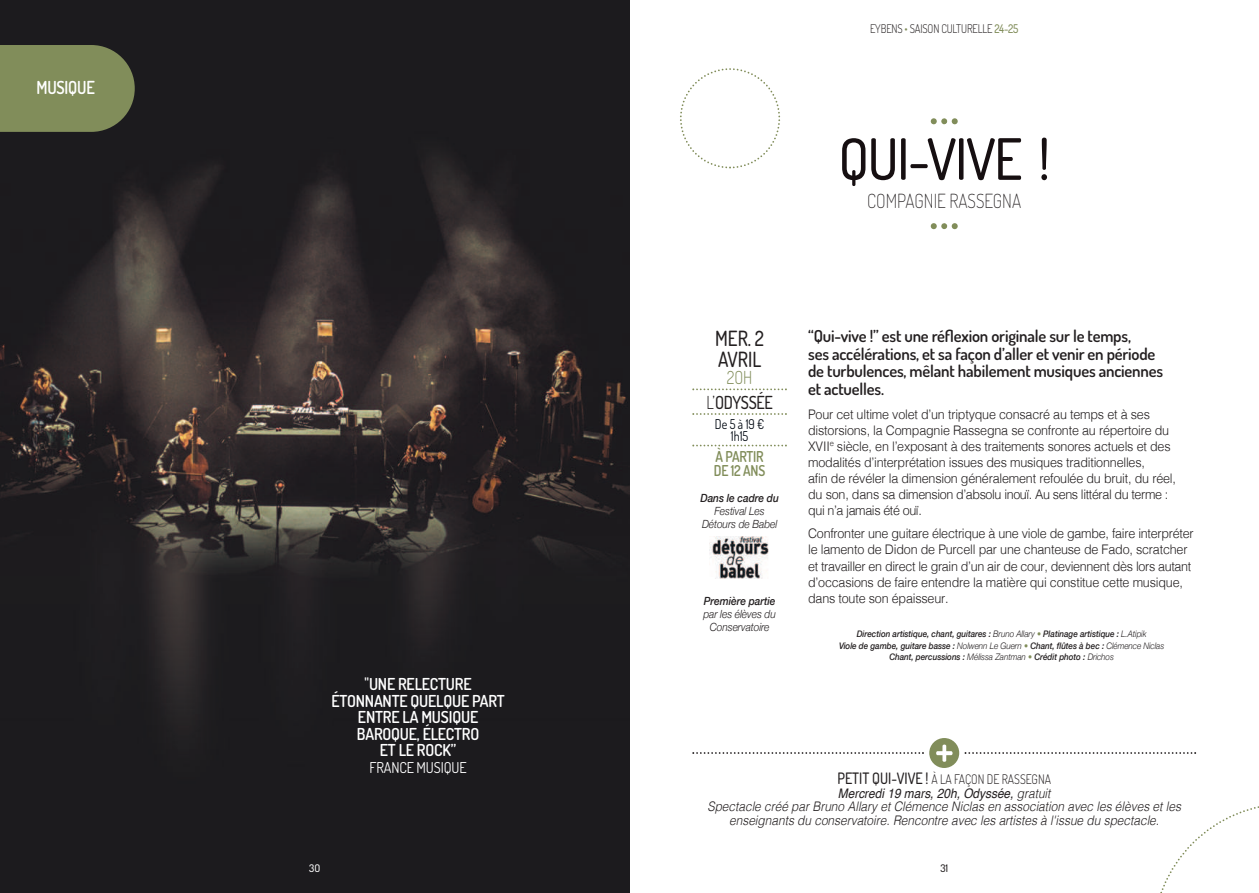
<style>
.page{position:relative;width:1259px;height:893px;background:#fff}
.page>*{position:absolute;margin:0;border:0;box-sizing:border-box;transform-origin:0 0}
.t1{font:500 57px "Dosis";letter-spacing:-.025em;color:#160f11;scale:.95 1}
.t2{font:500 21px/20.4px "Dosis";color:#231f20;scale:.9 1}
.t3{font:200 19.5px "Dosis";color:#231f20;scale:.9 1}
.t4{font:500 18px/24.6px "Dosis";letter-spacing:-.02em;color:#231f20;text-align:center;scale:.9 1}
.t5{font:600 18px "Dosis";letter-spacing:-.015em;color:#fff;scale:.9 1}
.t6{font:600 16.5px/17.7px "Dosis";letter-spacing:-.01em;color:#231f20}
.t7{font:600 16.5px/16.5px "Dosis";letter-spacing:-.01em;color:#fff;text-align:center;scale:.95 1}
.t8{font:600 15px/14.4px "Dosis";letter-spacing:-.015em;color:#818d5a;scale:.9 1}
.t9{font:15px "Dosis";letter-spacing:-.01em;color:#fff;scale:.95 1}
.t10{font:13.5px/12.6px "Dosis";color:#010811;text-align:center;scale:.9 1}
.t11{font:300 13.2px/16px "Helvetica";letter-spacing:-.015em;color:#231f20;scale:.95 1}
.t12{font:italic 300 13.2px/13.5px "Helvetica";color:#231f20;text-align:center;scale:.9 1}
.t13{font:300 13.2px "Dosis";color:#231f20;scale:.9 1}
.t14{font:300 12px "Dosis";letter-spacing:-.015em;color:#231f20;scale:.9 1}
.t15{font:italic 300 11.25px/12.9px "Helvetica Neue";letter-spacing:-.005em;color:#231f20;text-align:center;scale:.9 1}
.t16{font:italic 500 11.25px "Helvetica Neue";letter-spacing:-.005em;color:#231f20;scale:.9 1}
.t17{font:500 10.5px "Dosis";color:#fff}
.t18{font:500 10.5px "Dosis";color:#231f20}
.t19{font:italic 500 9px/11.2px "Helvetica Neue";letter-spacing:-.005em;color:#231f20;text-align:center;scale:.9 1}
.s1{color:#818d5a}
.s2{font-weight:500;color:#818d5a}
.s3{font-weight:300;color:#818d5a}
.s4{font-weight:300}
.s5{font-weight:500;font-size:15.75px}
.s6{font-weight:400}
</style>
<div class="page">
<img style="left:0;top:0;width:629px;height:893px">
<svg style="left:0;top:45px;width:135px;height:87px;background:#798455"></svg>
<svg style="left:692px;top:388px;width:95px;height:2px"></svg>
<svg style="left:692px;top:413px;width:95px;height:2px"></svg>
<svg style="left:692px;top:445px;width:95px;height:1px"></svg>
<svg style="left:930px;top:118px;width:27px;height:6px"></svg>
<svg style="left:930px;top:223px;width:27px;height:6px"></svg>
<svg style="left:1160px;top:806px;width:99px;height:87px"></svg>
<svg style="left:680px;top:68px;width:101px;height:101px"></svg>
<svg style="left:692px;top:752px;width:232px;height:2px"></svg>
<svg style="left:964px;top:752px;width:232px;height:2px"></svg>
<div style="left:929px;top:738px;width:30px;height:30px;background:#818d5a;border-radius:50%"></div>
<svg style="left:936px;top:744px;width:16px;height:18px"></svg>
<img style="left:710px;top:536px;width:59px;height:42px">
<h3 class="t5" style="left:36px;top:75px;width:66px">MUSIQUE</h3>
<p class="t14" style="left:870px;top:21px;width:166px">EYBENS <span class="s1">•</span> SAISON CULTURELLE <span class="s2">24-25</span></p>
<p class="t7" style="left:331px;top:675px;width:184px">"UNE RELECTURE<br>ÉTONNANTE QUELQUE PART<br>ENTRE LA MUSIQUE<br>BAROQUE, ÉLECTRO<br>ET LE ROCK”</p>
<p class="t9" style="left:369px;top:757px;width:104px">FRANCE MUSIQUE</p>
<h1 class="t1" style="left:838px;top:121px;width:224px">QUI-VIVE !</h1>
<h3 class="t3" style="left:867px;top:188px;width:173px">COMPAGNIE RASSEGNA</h3>
<h2 class="t2" style="left:715px;top:328px;width:56px">MER. 2<br>AVRIL</h2>
<h3 class="t4" style="left:706px;top:365px;width:75px"><span class="s3">2OH<br></span><span class="s4">L’</span>ODYSSÉE</h3>
<p class="t10" style="left:715px;top:417px;width:56px">De 5 à 19 €<br>1h15</p>
<p class="t8" style="left:714px;top:449px;width:59px">À PARTIR<br>DE 12 ANS</p>
<p class="t16" style="left:700px;top:491px;width:89px">Dans le cadre du</p>
<p class="t15" style="left:702px;top:504px;width:85px">Festival Les<br>Détours de Babel</p>
<p class="t16" style="left:704px;top:594px;width:81px">Première partie</p>
<p class="t15" style="left:703px;top:608px;width:82px">par les élèves du<br>Conservatoire</p>
<p class="t6" style="left:808px;top:327px;width:356px">“Qui-vive !” est une réflexion originale sur le temps,<br>ses accélérations, et sa façon d’aller et venir en période de turbulences, mêlant habilement musiques anciennes et actuelles.</p>
<p class="t11" style="left:808px;top:407px;width:389px">Pour cet ultime volet d’un triptyque consacré au temps et à ses distorsions, la Compagnie Rassegna se confronte au répertoire du XVII<sup>e</sup> siècle, en l’exposant à des traitements sonores actuels et des modalités d’interprétation issues des musiques traditionnelles,<br>afin de révéler la dimension généralement refoulée du bruit, du réel, du son, dans sa dimension d’absolu inouï. Au sens littéral du terme : qui n’a jamais été ouï.</p>
<p class="t11" style="left:808px;top:527px;width:407px">Confronter une guitare électrique à une viole de gambe, faire interpréter le lamento de Didon de Purcell par une chanteuse de Fado, scratcher et travailler en direct le grain d’un air de cour, deviennent dès lors autant d’occasions de faire entendre la matière qui constitue cette musique, dans toute son épaisseur.</p>
<p class="t19" style="left:839px;top:628px;width:363px">Direction artistique, chant, guitares : <span class="s4">Bruno Allary</span> <span class="s3">•</span> Platinage artistique : <span class="s4">L.Atipik<br></span>Viole de gambe, guitare basse : <span class="s4">Nolwenn Le Guern</span> <span class="s3">•</span> Chant, flûtes à bec : <span class="s4">Clémence Niclas<br></span>Chant, percussions : <span class="s4">Mélissa Zantman</span> <span class="s3">•</span> Crédit photo : <span class="s4">Drichos</span></p>
<p class="t13" style="left:837px;top:771px;width:239px"><span class="s5">PETIT QUI-VIVE !</span> À LA FAÇON DE RASSEGNA</p>
<p class="t12" style="left:707px;top:787px;width:528px"><span class="s6">Mercredi 19 mars, 20h, Odyssée,</span> gratuit<br>Spectacle créé par Bruno Allary et Clémence Niclas en association avec les élèves et les enseignants du conservatoire. Rencontre avec les artistes à l'issue du spectacle.</p>
<p class="t17" style="left:309px;top:861px;width:13px">3O</p>
<p class="t18" style="left:940px;top:861px;width:9px">31</p>
</div>
